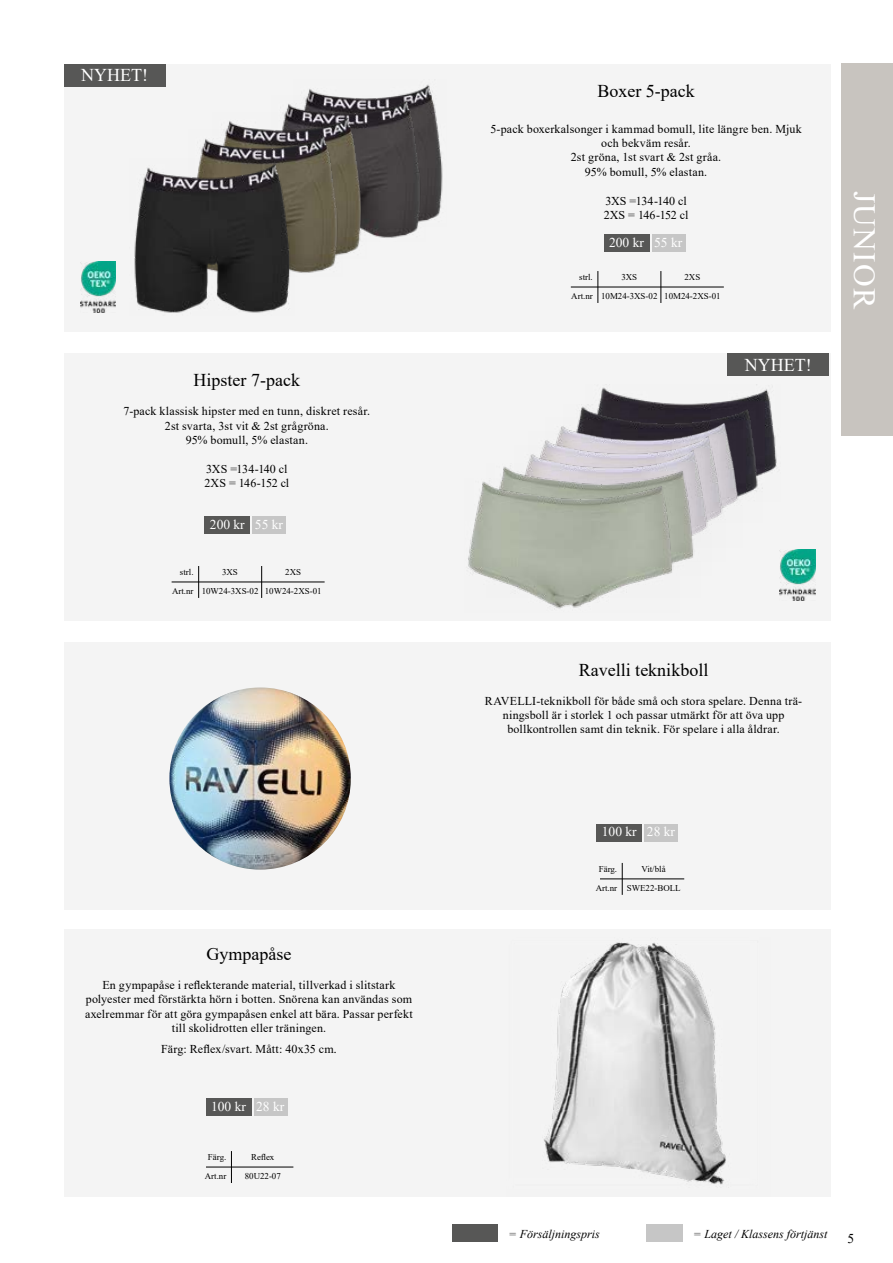
<style>
.page{position:relative;width:893px;height:1263px;background:#fff}
.page>*{position:absolute;margin:0;border:0;box-sizing:border-box;transform-origin:0 0}
.t1{font:31.5px "Times New Roman";letter-spacing:.035em;color:#fff}
.t2{font:18px "Times New Roman";color:#000}
.t3{font:18px "Times New Roman";color:#fff}
.t4{font:13.5px "Times New Roman";color:#fff}
.t5{font:13.5px "Times New Roman";color:#000}
.t6{font:12px/14.4px "Times New Roman";letter-spacing:.015em;color:#000;text-align:center}
.t7{font:12px/14.4px "Times New Roman";letter-spacing:-.005em;color:#000}
.t8{font:italic 12px "Times New Roman";color:#000}
.t9{font:8.85px/19.2px "Times New Roman";color:#000}
.s1{font-family:"Minion Pro"}
</style>
<div class="page">
<div style="left:64px;top:353px;width:766px;height:268px;background:#f4f4f4"></div>
<div style="left:64px;top:642px;width:766px;height:268px;background:#f4f4f4"></div>
<div style="left:64px;top:929px;width:766px;height:268px;background:#f4f4f4"></div>
<div style="left:841px;top:64px;width:52px;height:372px;background:#c8c4bf"></div>
<div style="left:64px;top:64px;width:766px;height:268px;background:#f4f4f4"></div>
<hr style="left:571px;top:287px;width:153px;height:1px;background:#000">
<hr style="left:172px;top:582px;width:153px;height:1px;background:#000">
<hr style="left:598px;top:271px;width:1px;height:32px;background:#000">
<hr style="left:198px;top:566px;width:1px;height:32px;background:#000">
<div style="left:604px;top:235px;width:45px;height:17px;background:#575756"></div>
<div style="left:652px;top:235px;width:33px;height:17px;background:#c6c6c6"></div>
<div style="left:205px;top:517px;width:45px;height:17px;background:#575756"></div>
<div style="left:252px;top:517px;width:34px;height:17px;background:#c6c6c6"></div>
<div style="left:453px;top:1225px;width:45px;height:17px;background:#575756"></div>
<div style="left:646px;top:1225px;width:36px;height:17px;background:#c6c6c6"></div>
<div style="left:64px;top:64px;width:102px;height:23px;background:#575756"></div>
<div style="left:727px;top:353px;width:102px;height:23px;background:#575756"></div>
<hr style="left:661px;top:271px;width:1px;height:32px;background:#000">
<hr style="left:261px;top:566px;width:1px;height:32px;background:#000">
<img style="left:169px;top:687px;width:182px;height:183px;border-radius:91px">
<div style="left:597px;top:824px;width:45px;height:17px;background:#575756"></div>
<div style="left:644px;top:824px;width:34px;height:17px;background:#c6c6c6"></div>
<hr style="left:600px;top:879px;width:84px;height:1px;background:#000">
<hr style="left:622px;top:863px;width:1px;height:32px;background:#000">
<img style="left:544px;top:942px;width:182px;height:243px">
<hr style="left:206px;top:1167px;width:87px;height:1px;background:#000">
<hr style="left:231px;top:1151px;width:1px;height:32px;background:#000">
<div style="left:206px;top:1099px;width:45px;height:17px;background:#575756"></div>
<div style="left:254px;top:1099px;width:33px;height:17px;background:#c6c6c6"></div>
<img style="left:599px;top:387px;width:178px;height:102px">
<img style="left:579px;top:404px;width:183px;height:92px">
<img style="left:559px;top:418px;width:183px;height:89px">
<img style="left:308px;top:84px;width:135px;height:137px">
<img style="left:285px;top:95px;width:140px;height:143px">
<img style="left:543px;top:432px;width:183px;height:87px">
<img style="left:528px;top:446px;width:183px;height:86px">
<img style="left:501px;top:464px;width:199px;height:97px">
<img style="left:468px;top:479px;width:211px;height:130px">
<img style="left:226px;top:112px;width:140px;height:143px">
<img style="left:200px;top:130px;width:142px;height:143px">
<img style="left:134px;top:158px;width:161px;height:155px">
<img style="left:80px;top:261px;width:36px;height:52px">
<img style="left:779px;top:549px;width:36px;height:52px">
<h2 class="t3" style="left:81px;top:63px;width:68px">NYHET!</h2>
<h2 class="t2" style="left:194px;top:368px;width:108px">Hipster 7-pack</h2>
<p class="t6" style="left:124px;top:404px;width:248px">7-pack klassisk hipster med en tunn, diskret resår.<br>2st svarta, 3st vit &amp; 2st grågröna.<br>95% bomull, 5% elastan.</p>
<p class="t7" style="left:204px;top:461px;width:86px">3XS =134-140 cl<br>2XS = 146-152 cl</p>
<p class="t4" style="left:210px;top:515px;width:75px">200 kr 55 kr</p>
<p class="t9" style="left:180px;top:562px;width:15px">strl.</p>
<p class="t9" style="left:172px;top:581px;width:23px">Art.nr</p>
<p class="t9" style="left:222px;top:562px;width:17px">3XS</p>
<p class="t9" style="left:285px;top:562px;width:17px">2XS</p>
<p class="t9" style="left:202px;top:581px;width:58px">10W24-3XS-02</p>
<p class="t9" style="left:265px;top:581px;width:58px">10W24-2XS-01</p>
<h2 class="t2" style="left:206px;top:941px;width:86px">Gympapåse</h2>
<p class="t6" style="left:85px;top:977px;width:329px">En gympapåse i reflekterande material, tillverkad i slitstark polyester med förstärkta hörn i botten. Snörena kan användas som axelremmar för att göra gympapåsen enkel att bära. Passar perfekt till skolidrotten eller träningen.</p>
<p class="t6" style="left:161px;top:1042px;width:177px">Färg: Reflex/svart. Mått: 40x35 cm<span class="s1">.</span></p>
<p class="t4" style="left:211px;top:1097px;width:75px">100 kr 28 kr</p>
<p class="t9" style="left:208px;top:1147px;width:20px">Färg.</p>
<p class="t9" style="left:251px;top:1147px;width:25px">Reflex</p>
<p class="t9" style="left:205px;top:1166px;width:23px">Art.nr</p>
<p class="t9" style="left:245px;top:1166px;width:38px">80U22-07</p>
<h2 class="t2" style="left:597px;top:79px;width:99px">Boxer 5-pack</h2>
<p class="t6" style="left:490px;top:121px;width:313px">5-pack boxerkalsonger i kammad bomull, lite längre ben. Mjuk och bekväm resår.<br>2st gröna, 1st svart &amp; 2st gråa.<br>95% bomull, 5% elastan.</p>
<p class="t7" style="left:604px;top:193px;width:86px">3XS =134-140 cl<br>2XS = 146-152 cl</p>
<p class="t4" style="left:609px;top:233px;width:75px">200 kr 55 kr</p>
<p class="t9" style="left:579px;top:267px;width:15px">strl.</p>
<p class="t9" style="left:571px;top:286px;width:23px">Art.nr</p>
<p class="t9" style="left:621px;top:267px;width:17px">3XS</p>
<p class="t9" style="left:601px;top:286px;width:58px">10M24-3XS-02</p>
<p class="t9" style="left:684px;top:267px;width:17px">2XS</p>
<p class="t9" style="left:664px;top:286px;width:58px">10M24-2XS-01</p>
<h2 class="t3" style="left:745px;top:352px;width:68px">NYHET!</h2>
<h1 class="t1" style="left:887px;top:191px;width:119px;rotate:90deg">JUNIOR</h1>
<h2 class="t2" style="left:579px;top:657px;width:131px">Ravelli teknikboll</h2>
<p class="t6" style="left:485px;top:693px;width:319px">RAVELLI-teknikboll för både små och stora spelare. Denna trä&shy;ningsboll är i storlek 1 och passar utmärkt för att öva upp bollkontrollen samt din teknik. För spelare i alla åldrar.</p>
<p class="t4" style="left:602px;top:822px;width:75px">100 kr 28 kr</p>
<p class="t9" style="left:596px;top:859px;width:86px;text-indent:46px">Vit/blå<br>Art.nr SWE22-BOLL</p>
<p class="t9" style="left:599px;top:859px;width:20px">Färg.</p>
<p class="t8" style="left:509px;top:1225px;width:93px">= Försäljningspris</p>
<p class="t8" style="left:693px;top:1225px;width:136px">= Laget / Klassens förtjänst</p>
<p class="t5" style="left:848px;top:1228px;width:8px">5</p>
</div>
